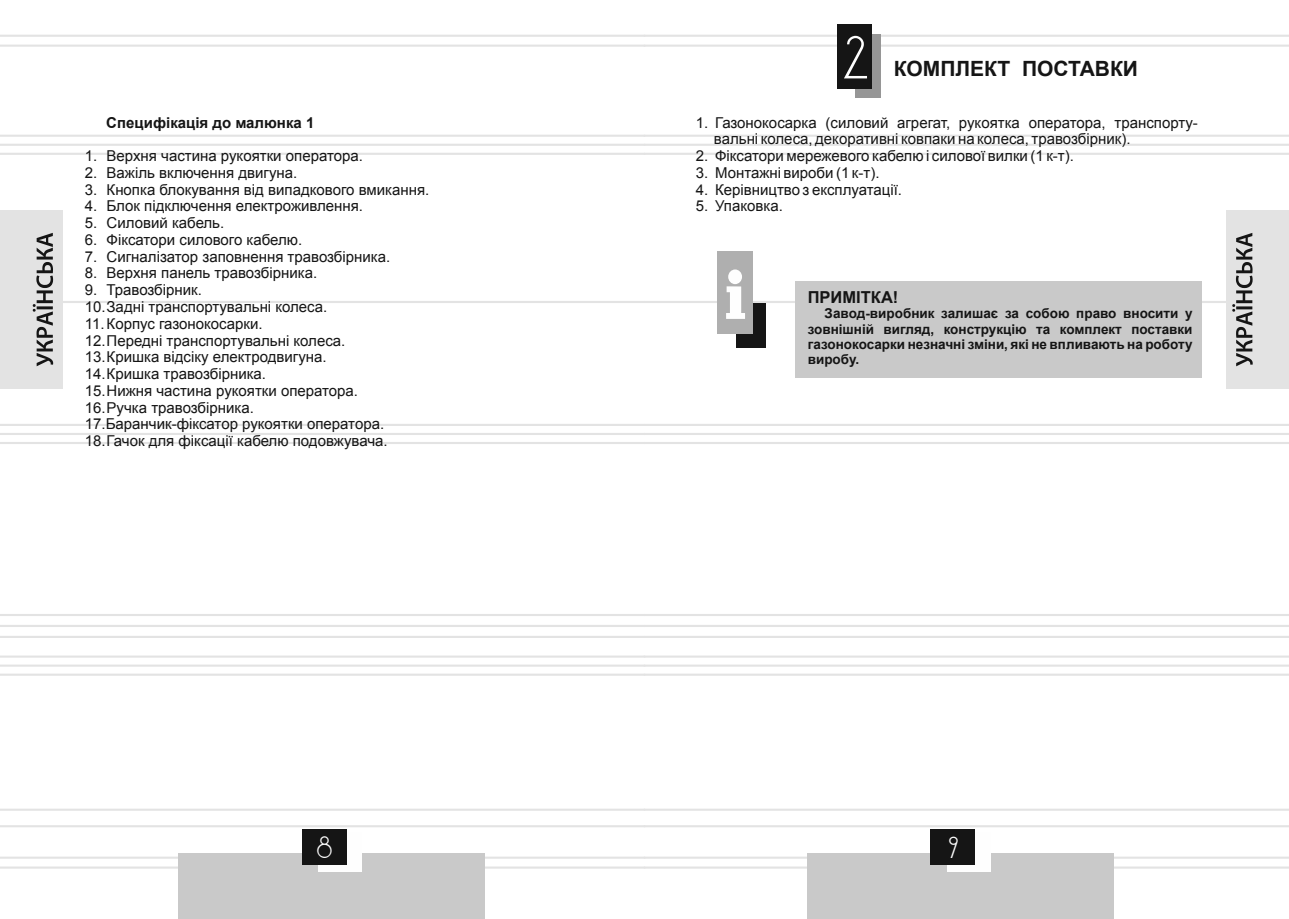
<style>
.page{position:relative;width:1289px;height:919px;background:#fff}
.page>*{position:absolute;margin:0;border:0;box-sizing:border-box;transform-origin:0 0}
.t1{font:52.5px "DS Standart Cyr";color:#fefefe}
.t2{font:26.25px "DS Standart Cyr";color:#fefefe}
.t3{font:700 21px "Arial";color:#151515}
.t4{font:700 16.5px "Arial";color:#151515}
.t5{font:15px/16.8px "Arial";color:#151515}
.t6{font:700 15px "Arial";color:#151515}
.t7{font:700 13.5px/15.1px "Arial";color:#151515;text-align:justify}
</style>
<div class="page">
<hr style="left:644px;top:135px;width:644px;height:2px;background:#e3e3e3">
<hr style="left:644px;top:153px;width:644px;height:2px;background:#e3e3e3">
<hr style="left:644px;top:424px;width:644px;height:2px;background:#e3e3e3">
<hr style="left:644px;top:442px;width:644px;height:2px;background:#e3e3e3">
<hr style="left:644px;top:614px;width:644px;height:2px;background:#e3e3e3">
<hr style="left:644px;top:635px;width:644px;height:3px;background:#e3e3e3">
<hr style="left:644px;top:655px;width:644px;height:2px;background:#e3e3e3">
<hr style="left:644px;top:673px;width:644px;height:2px;background:#e3e3e3">
<hr style="left:644px;top:856px;width:644px;height:2px;background:#e3e3e3">
<hr style="left:644px;top:866px;width:644px;height:2px;background:#e3e3e3">
<hr style="left:644px;top:35px;width:644px;height:2px;background:#e3e3e3">
<hr style="left:644px;top:45px;width:644px;height:2px;background:#e3e3e3">
<hr style="left:644px;top:808px;width:644px;height:2px;background:#e3e3e3">
<hr style="left:644px;top:825px;width:644px;height:2px;background:#e3e3e3">
<hr style="left:644px;top:301px;width:644px;height:2px;background:#e3e3e3">
<hr style="left:0;top:135px;width:644px;height:2px;background:#e3e3e3">
<svg style="left:0;top:143px;width:1288px;height:3px"></svg>
<hr style="left:0;top:153px;width:644px;height:2px;background:#e3e3e3">
<hr style="left:0;top:424px;width:644px;height:2px;background:#e3e3e3">
<hr style="left:0;top:433px;width:1288px;height:2px;background:#e3e3e3">
<hr style="left:0;top:442px;width:644px;height:2px;background:#e3e3e3">
<hr style="left:0;top:614px;width:644px;height:2px;background:#e3e3e3">
<hr style="left:0;top:625px;width:1288px;height:2px;background:#e3e3e3">
<hr style="left:0;top:635px;width:644px;height:3px;background:#e3e3e3">
<hr style="left:0;top:655px;width:644px;height:2px;background:#e3e3e3">
<hr style="left:0;top:664px;width:1288px;height:3px;background:#ebebeb">
<hr style="left:0;top:673px;width:644px;height:2px;background:#e3e3e3">
<hr style="left:0;top:856px;width:644px;height:2px;background:#e3e3e3">
<hr style="left:0;top:866px;width:644px;height:2px;background:#e3e3e3">
<hr style="left:0;top:35px;width:644px;height:2px;background:#e3e3e3">
<hr style="left:0;top:45px;width:644px;height:2px;background:#e3e3e3">
<hr style="left:0;top:808px;width:644px;height:2px;background:#e3e3e3">
<hr style="left:0;top:825px;width:644px;height:2px;background:#e3e3e3">
<hr style="left:0;top:301px;width:644px;height:2px;background:#e3e3e3">
<div style="left:178px;top:853px;width:307px;height:65px;background:#c9c9c9"></div>
<div style="left:318px;top:832px;width:44px;height:39px;background:#fefefe"></div>
<div style="left:301px;top:829px;width:45px;height:36px;background:#151515"></div>
<div style="left:0;top:210px;width:62px;height:179px;background:#e3e3e3"></div>
<svg style="left:33px;top:233px;width:20px;height:133px"></svg>
<div style="left:807px;top:853px;width:306px;height:65px;background:#c9c9c9"></div>
<div style="left:946px;top:832px;width:44px;height:39px;background:#fefefe"></div>
<div style="left:930px;top:829px;width:45px;height:36px;background:#151515"></div>
<div style="left:1226px;top:210px;width:62px;height:179px;background:#e3e3e3"></div>
<svg style="left:1232px;top:233px;width:20px;height:133px"></svg>
<div style="left:736px;top:303px;width:29px;height:45px;background:#151515"></div>
<div style="left:717px;top:251px;width:36px;height:83px;background:#afafaf"></div>
<svg style="left:726px;top:269px;width:19px;height:50px"></svg>
<div style="left:794px;top:281px;width:407px;height:97px;background:#c9c9c9"></div>
<div style="left:855px;top:34px;width:25px;height:64px;background:#969696"></div>
<div style="left:837px;top:24px;width:34px;height:64px;background:#151515"></div>
<p class="t6" style="left:106px;top:112px;width:209px">Специфікація до малюнка 1</p>
<p class="t5" style="left:85px;top:148px;width:279px">1. Верхня частина рукоятки оператора.</p>
<p class="t5" style="left:85px;top:164px;width:214px">2. Важіль включення двигуна.</p>
<p class="t5" style="left:85px;top:181px;width:346px">3. Кнопка блокування від випадкового вмикання.</p>
<p class="t5" style="left:85px;top:198px;width:279px">4. Блок підключення електроживлення.</p>
<p class="t5" style="left:85px;top:215px;width:141px">5. Силовий кабель.</p>
<p class="t5" style="left:85px;top:231px;width:219px">6. Фіксатори силового кабелю.</p>
<p class="t5" style="left:85px;top:248px;width:307px">7. Сигналізатор заповнення травозбірника.</p>
<p class="t5" style="left:85px;top:265px;width:234px">8. Верхня панель травозбірника.</p>
<p class="t5" style="left:85px;top:282px;width:119px">9. Травозбірник.</p>
<p class="t5" style="left:85px;top:298px;width:244px">10. Задні транспортувальні колеса.</p>
<p class="t5" style="left:85px;top:315px;width:179px">11. Корпус газонокосарки.</p>
<p class="t5" style="left:85px;top:332px;width:262px">12. Передні транспортувальні колеса.</p>
<p class="t5" style="left:85px;top:349px;width:243px">13. Кришка відсіку електродвигуна.</p>
<p class="t5" style="left:85px;top:365px;width:183px">14. Кришка травозбірника.</p>
<p class="t5" style="left:85px;top:382px;width:275px">15. Нижня частина рукоятки оператора.</p>
<p class="t5" style="left:85px;top:399px;width:301px">16. Ручка травозбірника.<br>17.Баранчик-фіксатор рукоятки оператора.</p>
<p class="t5" style="left:85px;top:432px;width:304px">18. Гачок для фіксації кабелю подовжувача.</p>
<h1 class="t1" style="left:842px;top:33px;width:27px">2</h1>
<h3 class="t3" style="left:893px;top:54px;width:246px">КОМПЛЕКТ ПОСТАВКИ</h3>
<p class="t5" style="left:714px;top:114px;width:485px;text-indent:-18px">1. Газонокосарка (силовий агрегат, рукоятка оператора, транспорту&shy;вальні колеса, декоративні ковпаки на колеса, травозбірник).</p>
<p class="t5" style="left:696px;top:148px;width:379px">2. Фіксатори мережевого кабелю і силової вилки (1 к-т).</p>
<p class="t5" style="left:696px;top:164px;width:185px">3. Монтажні вироби (1 к-т).</p>
<p class="t5" style="left:696px;top:181px;width:208px">4. Керівництво з експлуатації.</p>
<p class="t5" style="left:696px;top:198px;width:88px">5. Упаковка.</p>
<p class="t4" style="left:807px;top:286px;width:92px">ПРИМІТКА!</p>
<p class="t7" style="left:807px;top:306px;width:386px;text-indent:17px">Завод-виробник залишає за собою право вносити у зовнішній вигляд, конструкцію та комплект поставки газонокосарки незначні зміни, які не впливають на роботу виробу.</p>
<h2 class="t2" style="left:317px;top:835px;width:17px">8</h2>
<h2 class="t2" style="left:948px;top:835px;width:11px">9</h2>
</div>
